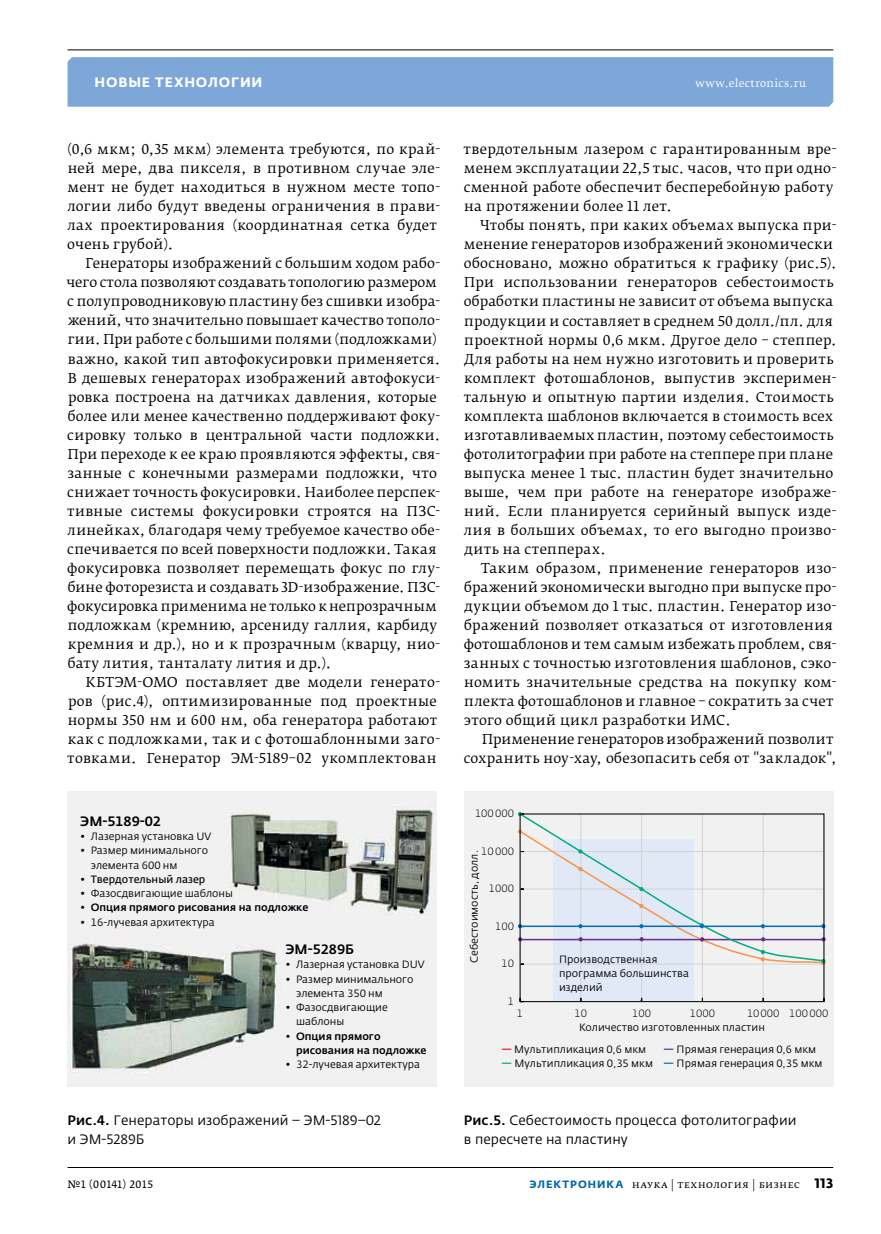
<style>
.page{position:relative;width:881px;height:1234px;background:#fff}
.page>*{position:absolute;margin:0;border:0;box-sizing:border-box;transform-origin:0 0}
.t1{font:13.5px/19px "Fedra Serif B Pro";letter-spacing:.015em;color:#000}
.t2{font:13.5px/19px "Fedra Sans Pro";letter-spacing:.005em;color:#000}
.t3{font:500 13.5px "Fedra Sans Pro";color:#000}
.t4{font:700 13.5px "Fedra Sans Alt Pro";letter-spacing:.06em;color:#fff}
.t5{font:10.5px/14.2px "Fedra Sans Pro";color:#000}
.t6{font:500 10.5px/14.2px "Fedra Sans Pro";color:#000}
.t7{font:300 10.5px "Fedra Sans Pro";color:#000}
.t8{font:10.5px "Fedra Serif B Pro";letter-spacing:.04em;color:#000}
.t9{font:10.5px "Fedra Sans Pro";color:#000}
.t10{font:10.5px "Fedra Serif B Pro";letter-spacing:.035em;color:#fff}
.t11{font:10.5px "Fedra Serif A Pro";letter-spacing:.03em;color:#000}
.s1{font-style:inherit}
.s2{font-weight:400}
.s3{font-weight:700;color:#ed1b35}
.s4{font-weight:700;color:#662d91}
.s5{font-weight:700;color:#00ad7d}
.s6{font-weight:700;color:#0072bc}
.s7{font-weight:500}
.s8{font-family:"Fedra Sans Alt Pro";font-weight:700;color:#0068ac}
.s9{font-family:"Fedra Sans Pro";font-weight:700;font-size:13.5px}
</style>
<div class="page">
<div style="left:67px;top:57px;width:765px;height:50px;background:#7da7d8"></div>
<hr style="left:67px;top:49px;width:765px;height:1px;background:#000">
<hr style="left:68px;top:1166px;width:764px;height:1px;background:#000">
<div style="left:68px;top:791px;width:368px;height:295px;background:#f1f1f2"></div>
<img style="left:228px;top:809px;width:207px;height:106px">
<img style="left:68px;top:943px;width:211px;height:129px">
<div style="left:464px;top:791px;width:368px;height:295px;background:#f1f1f2"></div>
<div style="left:553px;top:839px;width:140px;height:162px;background:#e1e8f6"></div>
<hr style="left:520px;top:1001px;width:303px;height:1px;background:#d1d3d4">
<hr style="left:580px;top:813px;width:1px;height:188px;background:#d1d3d4">
<hr style="left:641px;top:813px;width:1px;height:188px;background:#d1d3d4">
<hr style="left:701px;top:813px;width:1px;height:188px;background:#d1d3d4">
<hr style="left:762px;top:813px;width:1px;height:188px;background:#d1d3d4">
<svg style="left:517px;top:811px;width:6px;height:5px"></svg>
<svg style="left:517px;top:829px;width:308px;height:135px"></svg>
<p class="t4" style="left:95px;top:74px;width:169px">Новые технологии</p>
<p class="t10" style="left:695px;top:77px;width:112px">www.electronics.ru</p>
<p class="t1" style="left:67px;top:140px;width:374px">(0,6 мкм; 0,35 мкм) элемента требуются, по край&shy;ней мере, два пикселя, в противном случае эле&shy;мент не будет находиться в нужном месте топо&shy;логии либо будут введены ограничения в прави&shy;лах проектирования (координатная сетка будет очень грубой).</p>
<p class="t1" style="left:66px;top:254px;width:375px;text-indent:19px">Генераторы изображений с большим ходом рабо&shy;чего стола позволяют создавать топологию размером с полупроводниковую пластину без сшивки изобра&shy;жений, что значительно повышает качество тополо&shy;гии. При работе с большими полями (подложками) важно, какой тип автофокусировки применяется.<br>В дешевых генераторах изображений автофокуси&shy;ровка построена на датчиках давления, которые более или менее качественно поддерживают фоку&shy;сировку только в центральной части подложки.<br>При переходе к ее краю проявляются эффекты, свя&shy;занные с конечными размерами подложки, что снижает точность фокусировки. Наиболее перспек&shy;тивные системы фокусировки строятся на ПЗС&shy;линейках, благодаря чему требуемое качество обе&shy;спечивается по всей поверхности подложки. Такая фокусировка позволяет перемещать фокус по глу&shy;бине фоторезиста и создавать 3D-изображение. ПЗС&shy;фокусировка применима не только к непрозрачным подложкам (кремнию, арсениду галлия, карбиду кремния и др.), но и к прозрачным (кварцу, нио&shy;бату лития, танталату лития и др.).</p>
<p class="t1" style="left:67px;top:672px;width:374px;text-indent:19px">КБТЭМ-ОМО поставляет две модели генерато&shy;ров (рис.4), оптимизированные под проектные нормы 350 нм и 600 нм, оба генератора работают как с подложками, так и с фотошаблонными заго&shy;товками. Генератор ЭМ-5189–02 укомплектован</p>
<p class="t3" style="left:80px;top:812px;width:82px">ЭМ-5189-02</p>
<p class="t5" style="left:80px;top:829px;width:133px">• Лазерная установка UV</p>
<p class="t5" style="left:91px;top:843px;width:119px;text-indent:-10px">• Размер минимального элемента 600 нм</p>
<p class="t9" style="left:80px;top:872px;width:127px"><span class="s1">•</span> Твердотельный лазер</p>
<p class="t5" style="left:80px;top:886px;width:154px">• Фазосдвигающие шаблоны</p>
<p class="t6" style="left:80px;top:900px;width:229px"><span class="s2">•</span> Опция прямого рисования на подложке</p>
<p class="t5" style="left:80px;top:914px;width:136px">• 16-лучевая архитектура</p>
<p class="t3" style="left:285px;top:940px;width:70px">ЭМ-5289Б</p>
<p class="t5" style="left:285px;top:957px;width:140px">• Лазерная установка DUV</p>
<p class="t5" style="left:296px;top:971px;width:119px;text-indent:-10px">• Размер минимального элемента 350 нм</p>
<p class="t5" style="left:296px;top:1000px;width:93px;text-indent:-10px">• Фазосдвигающие шаблоны</p>
<p class="t6" style="left:296px;top:1028px;width:132px;text-indent:-10px"><span class="s2">•</span> Опция прямого рисования на подложке</p>
<p class="t5" style="left:285px;top:1057px;width:136px">• 32-лучевая архитектура</p>
<p class="t1" style="left:463px;top:140px;width:374px">твердотельным лазером с гарантированным вре&shy;менем эксплуатации 22,5 тыс. часов, что при одно&shy;сменной работе обеспечит бесперебойную работу на протяжении более 11 лет.</p>
<p class="t1" style="left:463px;top:216px;width:374px;text-indent:16px">Чтобы понять, при каких объемах выпуска при&shy;менение генераторов изображений экономически обосновано, можно обратиться к графику (рис.5).<br>При использовании генераторов себестоимость обработки пластины не зависит от объема выпуска продукции и составляет в среднем 50 долл./пл. для проектной нормы 0,6 мкм. Другое дело – степпер.<br>Для работы на нем нужно изготовить и проверить комплект фотошаблонов, выпустив эксперимен&shy;тальную и опытную партии изделия. Стоимость комплекта шаблонов включается в стоимость всех изготавливаемых пластин, поэтому себестоимость фотолитографии при работе на степпере при плане выпуска менее 1 тыс. пластин будет значительно выше, чем при работе на генераторе изображе&shy;ний. Если планируется серийный выпуск изде&shy;лия в больших объемах, то его выгодно произво&shy;дить на степперах.</p>
<p class="t1" style="left:463px;top:558px;width:374px;text-indent:17px">Таким образом, применение генераторов изо&shy;бражений экономически выгодно при выпуске про&shy;дукции объемом до 1 тыс. пластин. Генератор изо&shy;бражений позволяет отказаться от изготовления фотошаблонов и тем самым избежать проблем, свя&shy;занных с точностью изготовления шаблонов, сэко&shy;номить значительные средства на покупку ком&shy;плекта фотошаблонов и главное – сократить за счет этого общий цикл разработки ИМС.</p>
<p class="t1" style="left:463px;top:729px;width:374px;text-align:right">Применение генераторов изображений позволит сохранить ноу-хау, обезопасить себя от "закладок",</p>
<p class="t7" style="left:475px;top:806px;width:41px">100000</p>
<p class="t7" style="left:481px;top:844px;width:34px">10000</p>
<p class="t5" style="left:466px;top:962px;width:114px;rotate:-90deg">Себестоимость, долл.</p>
<p class="t7" style="left:488px;top:881px;width:27px">1000</p>
<p class="t7" style="left:495px;top:919px;width:20px">100</p>
<p class="t7" style="left:501px;top:956px;width:14px">10</p>
<p class="t7" style="left:507px;top:994px;width:8px">1</p>
<p class="t5" style="left:559px;top:951px;width:131px">Производственная программа большинства изделий</p>
<p class="t7" style="left:516px;top:1006px;width:8px">1</p>
<p class="t7" style="left:574px;top:1006px;width:14px">10</p>
<p class="t7" style="left:632px;top:1006px;width:20px">100</p>
<p class="t7" style="left:689px;top:1006px;width:27px">1000</p>
<p class="t7" style="left:746px;top:1006px;width:83px">10000 100000</p>
<p class="t5" style="left:578px;top:1020px;width:187px">Количество изготовленных пластин</p>
<p class="t5" style="left:501px;top:1041px;width:146px"><span class="s3">—</span> Мультипликация 0,6 мкм</p>
<p class="t5" style="left:663px;top:1041px;width:154px"><span class="s4">—</span> Прямая генерация 0,6 мкм</p>
<p class="t5" style="left:501px;top:1055px;width:323px"><span class="s5">—</span> Мультипликация 0,35 мкм <span class="s6">—</span> Прямая генерация 0,35 мкм</p>
<p class="t2" style="left:68px;top:1110px;width:315px"><span class="s7">Рис.4.</span> Генераторы изображений – ЭМ-5189–02 и ЭМ-5289Б</p>
<p class="t2" style="left:464px;top:1110px;width:334px"><span class="s7">Рис.5.</span> Себестоимость процесса фотолитографии в пересчете на пластину</p>
<p class="t11" style="left:67px;top:1177px;width:87px">№1 (00141) 2015</p>
<p class="t8" style="left:529px;top:1177px;width:305px"><span class="s8">ЭЛЕКТРОНИКА</span> наука | технология | бизнес <span class="s9">113</span></p>
</div>
